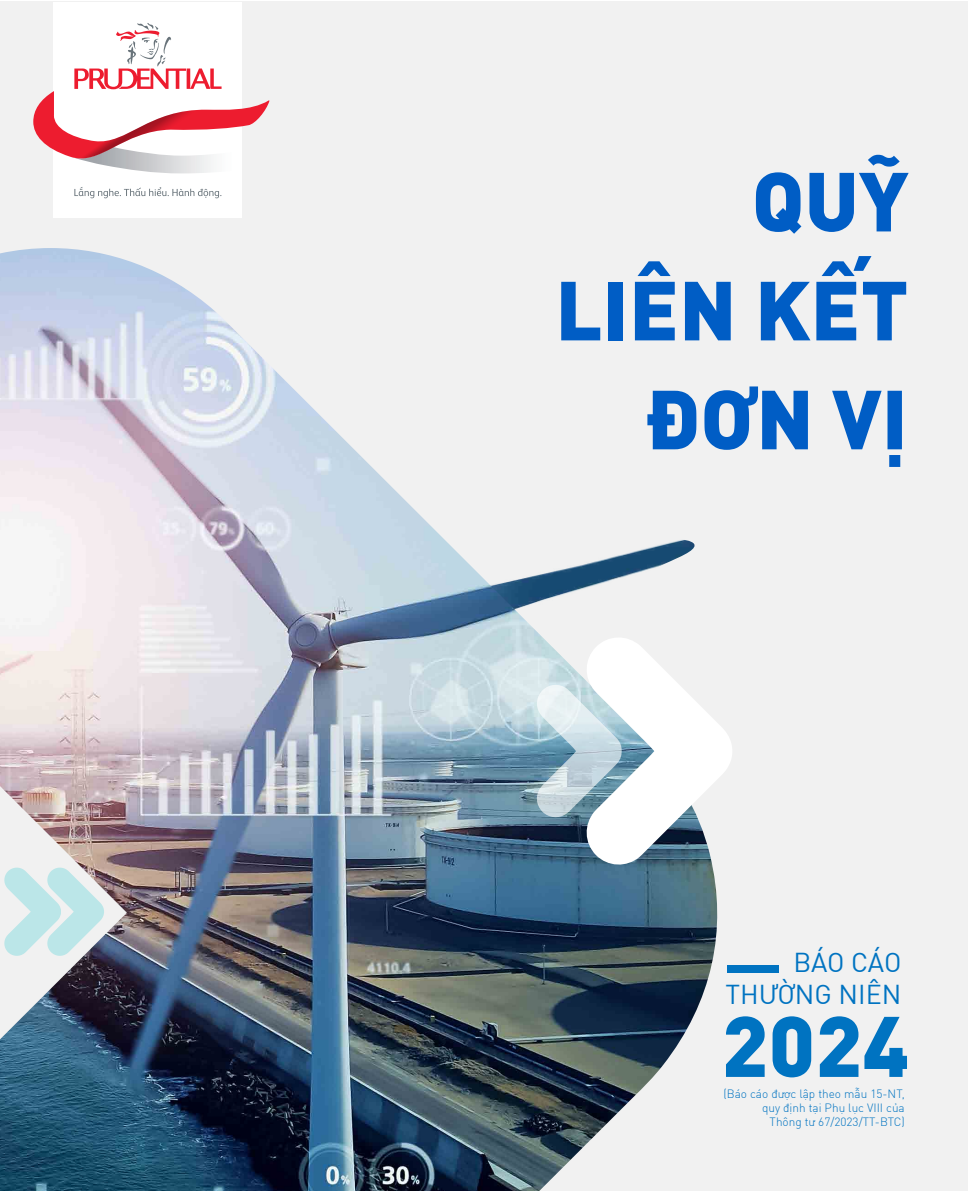
<style>
.page{position:relative;width:968px;height:1191px;background:#fff}
.page>*{position:absolute;margin:0;border:0;box-sizing:border-box;transform-origin:0 0}
.t1{font:900 84.35px "GMVDIN Pro";color:#0073c1}
.t2{font:900 82.25px/108.9px "GMVDIN Pro";color:#005dc5;text-align:right}
.t3{font:26.78px/32px "GMVDIN Pro";color:#0073c1;text-align:right}
.t4{font:300 11.72px/14.2px "GMVDIN Pro";color:#0073c1;text-align:right}
</style>
<div class="page">
<div style="left:0;top:1px;width:967px;height:1190px;background:#f1f1f1"></div>
<div style="left:54px;top:3px;width:188px;height:215px;background:#fff"></div>
<svg style="left:33px;top:23px;width:236px;height:150px"></svg>
<svg style="left:74px;top:187px;width:147px;height:11px"></svg>
<div style="left:726px;top:964px;width:52px;height:8px;background:#0073c1"></div>
<img style="left:0;top:248px;width:728px;height:943px">
<svg style="left:537px;top:634px;width:195px;height:233px"></svg>
<svg style="left:4px;top:867px;width:100px;height:88px"></svg>
<h2 class="t2" style="left:555px;top:142px;width:355px">QUỸ<br>LIÊN KẾT<br>ĐƠN VỊ</h2>
<h3 class="t3" style="left:725px;top:944px;width:177px">BÁO CÁO<br>THƯỜNG NIÊN</h3>
<h1 class="t1" style="left:721px;top:978px;width:189px">2024</h1>
<p class="t4" style="left:723px;top:1085px;width:183px">(Báo cáo được lập theo mẫu 15-NT, quy định tại Phụ lục VIII của<br>Thông tư 67/2023/TT-BTC)</p>
</div>
